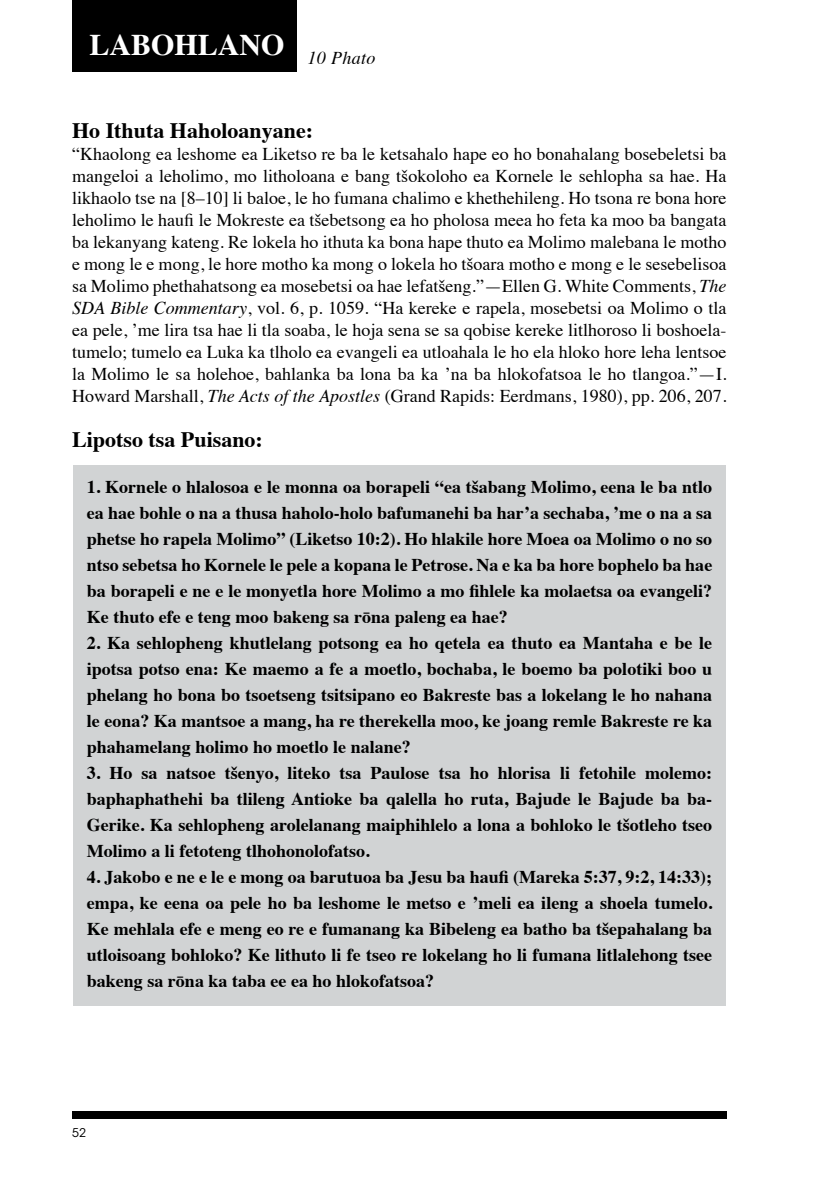
<style>
.page{position:relative;width:840px;height:1191px;background:#fff}
.page>*{position:absolute;margin:0;border:0;box-sizing:border-box;transform-origin:0 0}
.t1{font:700 30px "Times";color:#fff}
.t2{font:700 22px "Times";color:#000}
.t3{font:700 18px/26px "Times";color:#000;text-align:justify}
.t4{font:18px/22px "Times";color:#000;text-align:justify}
.t5{font:12px "ITC Avant Garde Std";color:#000}
.s1{font-style:italic}
</style>
<div class="page">
<div style="left:72px;top:1111px;width:654px;height:8px;background:#000"></div>
<div style="left:72px;top:0;width:225px;height:71px;background:#000"></div>
<div style="left:73px;top:465px;width:652px;height:540px;background:#d1d3d4"></div>
<h1 class="t1" style="left:89px;top:16px;width:287px">LABOHLANO <sub>10</sub> <sub>Phato</sub></h1>
<p class="t2" style="left:72px;top:110px;width:242px">Ho Ithuta Haholoanyane:</p>
<p class="t4" style="left:72px;top:142px;width:655px">“Khaolong ea leshome ea Liketso re ba le ketsahalo hape eo ho bonahalang bosebeletsi ba mangeloi a leholimo, mo litholoana e bang tšokoloho ea Kornele le sehlopha sa hae. Ha likhaolo tse na [8–10] li baloe, le ho fumana chalimo e khethehileng. Ho tsona re bona hore leholimo le haufi le Mokreste ea tšebetsong ea ho pholosa meea ho feta ka moo ba bangata ba lekanyang kateng. Re lokela ho ithuta ka bona hape thuto ea Molimo malebana le motho e mong le e mong, le hore motho ka mong o lokela ho tšoara motho e mong e le sesebelisoa sa Molimo phethahatsong ea mosebetsi oa hae lefatšeng.”—Ellen G. White Comments, <span class="s1">The SDA Bible Commentary</span>, vol. 6, p. 1059. “Ha kereke e rapela, mosebetsi oa Molimo o tla ea pele, ’me lira tsa hae li tla soaba, le hoja sena se sa qobise kereke litlhoroso li boshoela&shy;tumelo; tumelo ea Luka ka tlholo ea evangeli ea utloahala le ho ela hloko hore leha lentsoe la Molimo le sa holehoe, bahlanka ba lona ba ka ’na ba hlokofatsoa le ho tlangoa.”—I.<br>Howard Marshall, <span class="s1">The Acts of the Apostles</span> (Grand Rapids: Eerdmans, 1980), pp. 206, 207.</p>
<p class="t2" style="left:72px;top:418px;width:192px">Lipotso tsa Puisano:</p>
<p class="t3" style="left:87px;top:472px;width:626px">1. Kornele o hlalosoa e le monna oa borapeli “ea tšabang Molimo, eena le ba ntlo ea hae bohle o na a thusa haholo-holo bafumanehi ba har’a sechaba, ’me o na a sa phetse ho rapela Molimo” (Liketso 10:2). Ho hlakile hore Moea oa Molimo o no so ntso sebetsa ho Kornele le pele a kopana le Petrose. Na e ka ba hore bophelo ba hae ba borapeli e ne e le monyetla hore Molimo a mo fihlele ka molaetsa oa evangeli?<br>Ke thuto efe e teng moo bakeng sa rōna paleng ea hae?</p>
<p class="t3" style="left:87px;top:628px;width:626px">2. Ka sehlopheng khutlelang potsong ea ho qetela ea thuto ea Mantaha e be le ipotsa potso ena: Ke maemo a fe a moetlo, bochaba, le boemo ba polotiki boo u phelang ho bona bo tsoetseng tsitsipano eo Bakreste bas a lokelang le ho nahana le eona? Ka mantsoe a mang, ha re therekella moo, ke joang remle Bakreste re ka phahamelang holimo ho moetlo le nalane?</p>
<p class="t3" style="left:87px;top:758px;width:626px">3. Ho sa natsoe tšenyo, liteko tsa Paulose tsa ho hlorisa li fetohile molemo: baphaphathehi ba tlileng Antioke ba qalella ho ruta, Bajude le Bajude ba ba-Gerike. Ka sehlopheng arolelanang maiphihlelo a lona a bohloko le tšotleho tseo Molimo a li fetoteng tlhohonolofatso.</p>
<p class="t3" style="left:87px;top:862px;width:626px">4. Jakobo e ne e le e mong oa barutuoa ba Jesu ba haufi (Mareka 5:37, 9:2, 14:33); empa, ke eena oa pele ho ba leshome le metso e ’meli ea ileng a shoela tumelo.<br>Ke mehlala efe e meng eo re e fumanang ka Bibeleng ea batho ba tšepahalang ba utloisoang bohloko? Ke lithuto li fe tseo re lokelang ho li fumana litlalehong tsee bakeng sa rōna ka taba ee ea ho hlokofatsoa?</p>
<p class="t5" style="left:72px;top:1125px;width:15px">52</p>
</div>
